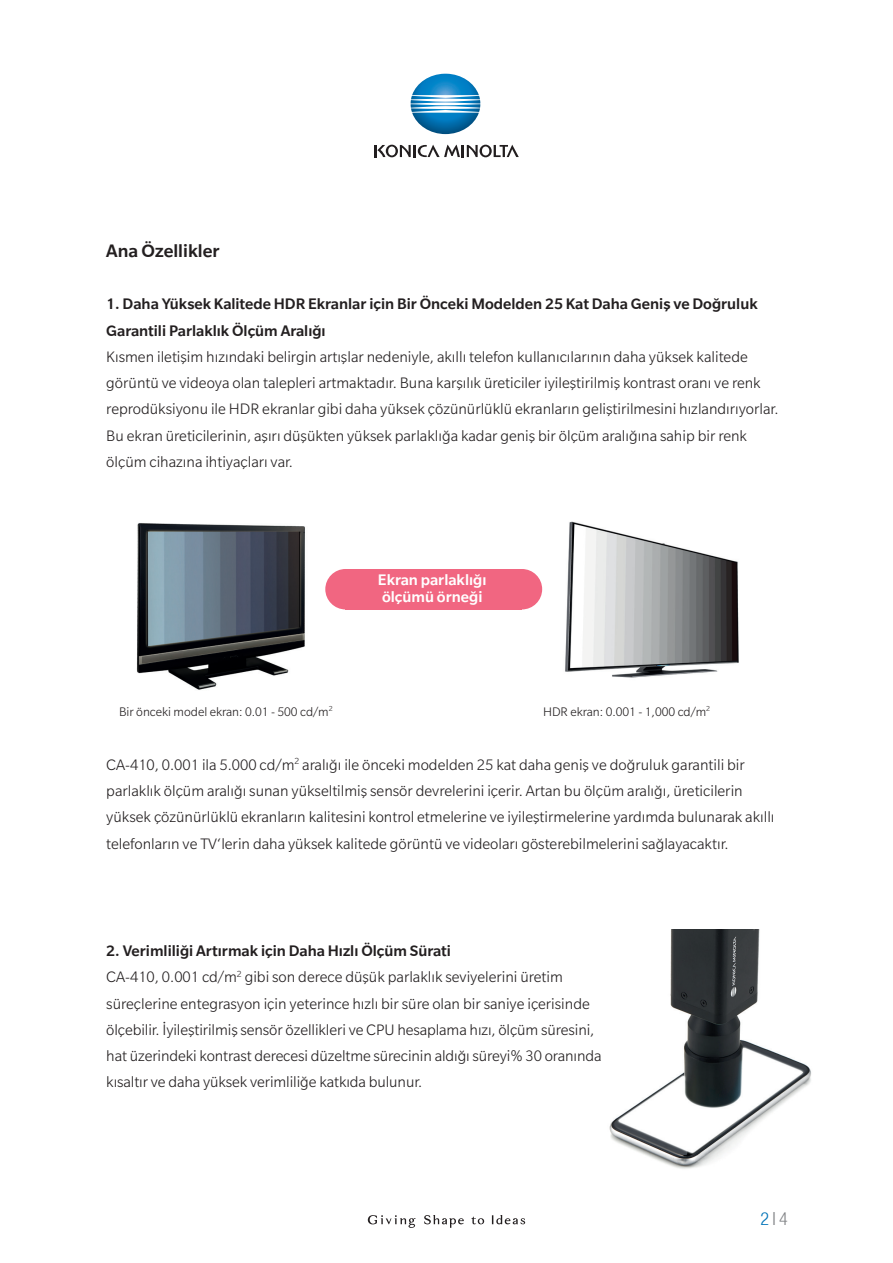
<style>
.page{position:relative;width:893px;height:1263px;background:#fff}
.page>*{position:absolute;margin:0;border:0;box-sizing:border-box;transform-origin:0 0}
.t1{font:500 19.5px "Slate Pro";color:#231f20}
.t2{font:300 condensed 18px "Helvetica KM";color:#0073b8}
.t3{font:300 16.5px/26.2px "Slate Pro";color:#231f20}
.t4{font:500 16.5px/26.2px "Slate Pro";color:#231f20}
.t5{font:500 16.5px/16.5px "Slate Pro";color:#fff}
.t6{font:300 13.5px "Slate Pro";color:#231f20}
.s1{font-weight:500}
.s2{font-weight:400;color:#808285}
.s3{color:#808285}
</style>
<div class="page">
<img style="left:136px;top:523px;width:202px;height:167px">
<img style="left:531px;top:521px;width:208px;height:157px">
<div style="left:346px;top:569px;width:176px;height:40px;background:#f16681"></div>
<div style="left:325px;top:569px;width:41px;height:40px;background:#f16681;border-radius:50%"></div>
<div style="left:502px;top:569px;width:40px;height:40px;background:#f16681;border-radius:50%"></div>
<img style="left:609px;top:929px;width:202px;height:240px">
<svg style="left:424px;top:1215px;width:40px;height:13px"></svg>
<svg style="left:492px;top:1215px;width:33px;height:9px"></svg>
<svg style="left:368px;top:1215px;width:47px;height:13px"></svg>
<svg style="left:471px;top:1216px;width:13px;height:8px"></svg>
<img style="left:411px;top:74px;width:69px;height:60px">
<svg style="left:374px;top:145px;width:145px;height:12px"></svg>
<p class="t1" style="left:106px;top:239px;width:115px">Ana Özellikler</p>
<p class="t4" style="left:106px;top:290px;width:653px">1. Daha Yüksek Kalitede HDR Ekranlar için Bir Önceki Modelden 25 Kat Daha Geniş ve Doğruluk<br>Garantili Parlaklık Ölçüm Aralığı</p>
<p class="t3" style="left:106px;top:343px;width:674px">Kısmen iletişim hızındaki belirgin artışlar nedeniyle, akıllı telefon kullanıcılarının daha yüksek kalitede görüntü ve videoya olan talepleri artmaktadır. Buna karşılık üreticiler iyileştirilmiş kontrast oranı ve renk reprodüksiyonu ile HDR ekranlar gibi daha yüksek çözünürlüklü ekranların geliştirilmesini hızlandırıyorlar.<br>Bu ekran üreticilerinin, aşırı düşükten yüksek parlaklığa kadar geniş bir ölçüm aralığına sahip bir renk ölçüm cihazına ihtiyaçları var.</p>
<p class="t5" style="left:378px;top:571px;width:110px">Ekran parlaklığı ölçümü örneği</p>
<p class="t6" style="left:119px;top:704px;width:215px">Bir önceki model ekran: 0.01 - 500 cd/m<sup>2</sup></p>
<p class="t6" style="left:543px;top:704px;width:169px">HDR ekran: 0.001 - 1,000 cd/m<sup>2</sup></p>
<p class="t3" style="left:106px;top:751px;width:670px">CA-410, 0.001 ila 5.000 cd/m<sup>2</sup> aralığı ile önceki modelden 25 kat daha geniş ve doğruluk garantili bir parlaklık ölçüm aralığı sunan yükseltilmiş sensör devrelerini içerir. Artan bu ölçüm aralığı, üreticilerin yüksek çözünürlüklü ekranların kalitesini kontrol etmelerine ve iyileştirmelerine yardımda bulunarak akıllı telefonların ve TV‘lerin daha yüksek kalitede görüntü ve videoları gösterebilmelerini sağlayacaktır.</p>
<p class="t3" style="left:106px;top:938px;width:497px"><span class="s1">2. Verimliliği Artırmak için Daha Hızlı Ölçüm Sürati<br></span>CA-410, 0.001 cd/m<sup>2</sup> gibi son derece düşük parlaklık seviyelerini üretim süreçlerine entegrasyon için yeterince hızlı bir süre olan bir saniye içerisinde ölçebilir. İyileştirilmiş sensör özellikleri ve CPU hesaplama hızı, ölçüm süresini, hat üzerindeki kontrast derecesi düzeltme sürecinin aldığı süreyi% 30 oranında kısaltır ve daha yüksek verimliliğe katkıda bulunur.</p>
<p class="t2" style="left:760px;top:1208px;width:29px">2<span class="s2">|</span> <span class="s3">4</span></p>
</div>
